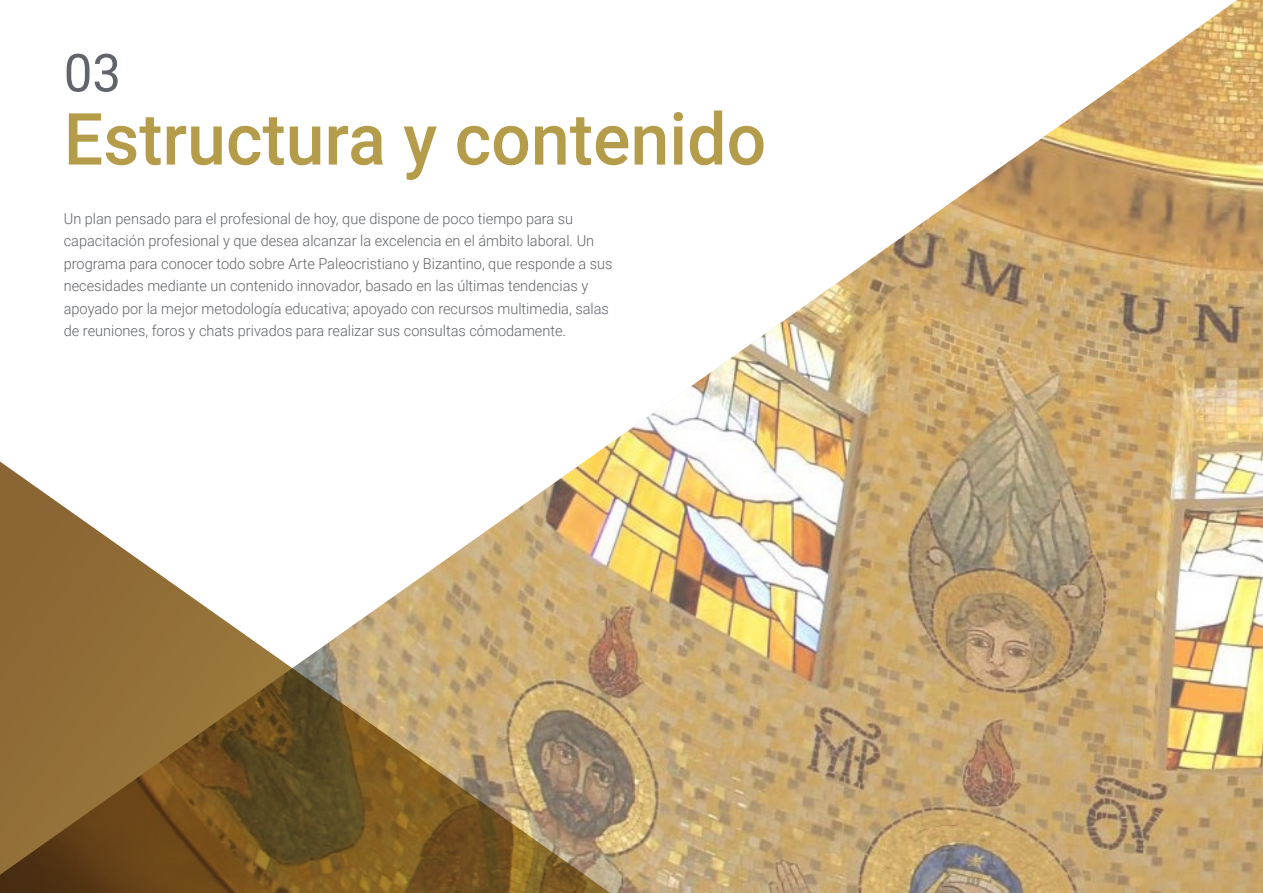
<style>
.page{position:relative;width:1263px;height:893px;background:#fff}
.page>*{position:absolute;margin:0;border:0;box-sizing:border-box;transform-origin:0 0}
.t1{font:500 72px "Roboto";color:#b49c4b}
.t2{font:52.5px "Roboto";color:#61646a}
.t3{font:300 15px/22.5px "Roboto";color:#61646a}
</style>
<div class="page">
<img style="left:606px;top:0;width:657px;height:893px">
<svg style="left:0;top:446px;width:640px;height:447px"></svg>
<h2 class="t2" style="left:64px;top:36px;width:59px">03</h2>
<h1 class="t1" style="left:64px;top:89px;width:704px">Estructura y contenido</h1>
<p class="t3" style="left:64px;top:207px;width:550px">Un plan pensado para el profesional de hoy, que dispone de poco tiempo para su capacitación profesional y que desea alcanzar la excelencia en el ámbito laboral. Un programa para conocer todo sobre Arte Paleocristiano y Bizantino, que responde a sus necesidades mediante un contenido innovador, basado en las últimas tendencias y apoyado por la mejor metodología educativa; apoyado con recursos multimedia, salas de reuniones, foros y chats privados para realizar sus consultas cómodamente.</p>
</div>
